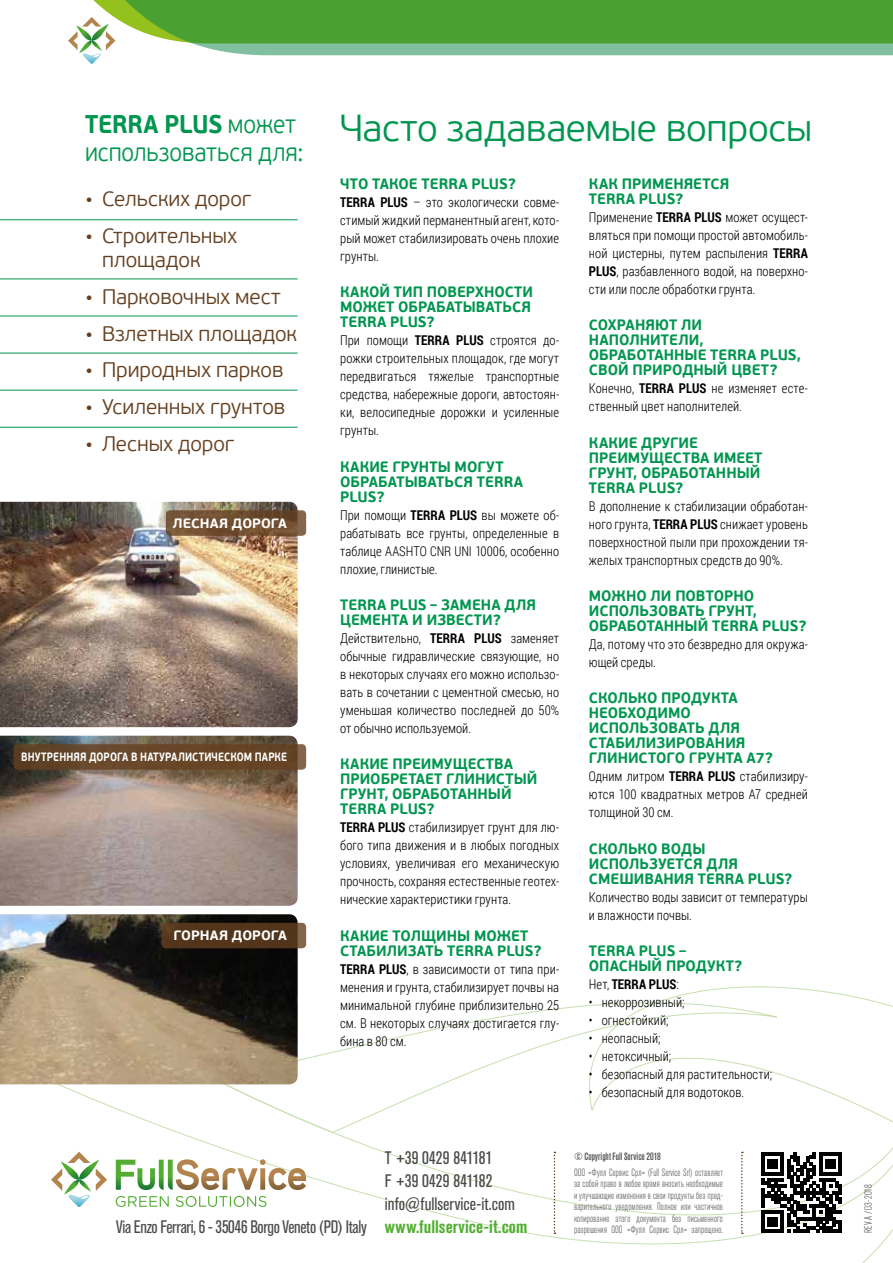
<style>
.page{position:relative;width:893px;height:1263px;background:#fff}
.page>*{position:absolute;margin:0;border:0;box-sizing:border-box;transform-origin:0 0}
.t1{font:300 37.5px "PF Beau Sans Pro";letter-spacing:-.005em;color:#00964f}
.t2{font:300 25.5px "PF Beau Sans Pro";color:#00964f;scale:.9 1}
.t3{font:300 21px/24px "PF Beau Sans Pro";color:#654020}
.t4{font:condensed 18px "Akzidenz Grotesk BQ";letter-spacing:-.01em;color:#4a4a49}
.t5{font:700 15px/15px "PF Beau Sans Pro";color:#00964f;scale:.95 1}
.t6{font:300 13.5px/18px "Roboto Condensed";letter-spacing:.005em;color:#000;text-align:justify;scale:.95 1}
.t7{font:700 13.5px "PF Beau Sans Pro";letter-spacing:.005em;color:#fff}
.t8{font:700 13.5px "Roboto Condensed";color:#000;scale:.95 1}
.t9{font:700 12px "PF Beau Sans Pro";letter-spacing:.01em;color:#fff;scale:.8 1}
.t10{font:300 condensed 10.5px/11.6px "Akzidenz Grotesk Pro";letter-spacing:.01em;color:#4a4a49;text-align:justify;scale:.9 1}
.t11{font:500 condensed 10.5px "Akzidenz Grotesk BQ";letter-spacing:.005em;color:#4a4a49}
.t12{font:300 condensed 10.5px "Akzidenz Grotesk BQ";letter-spacing:.02em;color:#4a4a49}
.s1{font-weight:700}
.s2{font-weight:300}
.s3{font-weight:700;color:#52ae32}
</style>
<div class="page">
<svg style="left:0;top:1029px;width:893px;height:234px"></svg>
<svg style="left:561px;top:986px;width:332px;height:162px"></svg>
<svg style="left:68px;top:0;width:825px;height:64px"></svg>
<svg style="left:761px;top:1152px;width:81px;height:81px"></svg>
<svg style="left:554px;top:1152px;width:1px;height:82px"></svg>
<svg style="left:741px;top:1152px;width:2px;height:82px"></svg>
<svg style="left:116px;top:1196px;width:151px;height:11px"></svg>
<svg style="left:51px;top:1152px;width:56px;height:55px"></svg>
<svg style="left:116px;top:1159px;width:190px;height:31px"></svg>
<img style="left:0;top:502px;width:298px;height:225px">
<img style="left:0;top:736px;width:298px;height:170px">
<img style="left:0;top:914px;width:298px;height:170px">
<hr style="left:0;top:219px;width:298px;height:1px;background:#00964f">
<hr style="left:0;top:279px;width:298px;height:1px;background:#00964f">
<hr style="left:0;top:316px;width:298px;height:1px;background:#00964f">
<hr style="left:0;top:353px;width:298px;height:1px;background:#00964f">
<hr style="left:0;top:390px;width:298px;height:1px;background:#00964f">
<hr style="left:0;top:427px;width:298px;height:1px;background:#00964f">
<svg style="left:166px;top:510px;width:140px;height:26px;background:#735234"></svg>
<svg style="left:162px;top:923px;width:144px;height:25px;background:#55381d"></svg>
<div style="left:14px;top:744px;width:292px;height:26px;background:linear-gradient(to right,#604328,#6b492a);border-radius:4px"></div>
<h1 class="t1" style="left:85px;top:107px;width:729px"><sup>TERRA</sup> <sup>PLUS</sup> <sup>может</sup> Часто задаваемые вопросы</h1>
<h2 class="t2" style="left:85px;top:138px;width:244px">использоваться для:</h2>
<h3 class="t3" style="left:85px;top:188px;width:168px">• Сельских дорог</h3>
<h3 class="t3" style="left:102px;top:224px;width:136px;text-indent:-17px">• Строительных площадок</h3>
<h3 class="t3" style="left:85px;top:285px;width:197px">• Парковочных мест</h3>
<h3 class="t3" style="left:85px;top:322px;width:213px">• Взлетных площадок</h3>
<h3 class="t3" style="left:85px;top:359px;width:200px">• Природных парков</h3>
<h3 class="t3" style="left:85px;top:395px;width:202px">• Усиленных грунтов</h3>
<h3 class="t3" style="left:85px;top:432px;width:151px">• Лесных дорог</h3>
<p class="t5" style="left:340px;top:177px;width:186px">ЧТО ТАКОЕ TERRA PLUS?</p>
<p class="t6" style="left:340px;top:193px;width:232px"><span class="s1">TERRA PLUS</span> – это экологически совме&shy;стимый жидкий перманентный агент, кото&shy;рый может стабилизировать очень плохие грунты.</p>
<p class="t5" style="left:340px;top:285px;width:205px">КАКОЙ ТИП ПОВЕРХНОСТИ<br>МОЖЕТ ОБРАБАТЫВАТЬСЯ<br>TERRA PLUS?</p>
<p class="t6" style="left:340px;top:331px;width:232px">При помощи <span class="s1">TERRA PLUS</span> строятся до&shy;рожки строительных площадок, где могут передвигаться тяжелые транспортные средства, набережные дороги, автостоян&shy;ки, велосипедные дорожки и усиленные грунты.</p>
<p class="t5" style="left:340px;top:459px;width:194px">КАКИЕ ГРУНТЫ МОГУТ<br>ОБРАБАТЫВАТЬСЯ TERRA<br>PLUS?</p>
<p class="t6" style="left:340px;top:505px;width:232px">При помощи <span class="s1">TERRA PLUS</span> вы можете об&shy;рабатывать все грунты, определенные в таблице AASHTO CNR UNI 10006, особенно плохие, глинистые.</p>
<p class="t5" style="left:340px;top:597px;width:208px">TERRA PLUS – ЗАМЕНА ДЛЯ<br>ЦЕМЕНТА И ИЗВЕСТИ?</p>
<p class="t6" style="left:340px;top:629px;width:232px">Действительно, <span class="s1">TERRA PLUS</span> заменяет обычные гидравлические связующие, но в некоторых случаях его можно использо&shy;вать в сочетании с цементной смесью, но уменьшая количество последней до 50% от обычно используемой.</p>
<p class="t5" style="left:340px;top:757px;width:209px">КАКИЕ ПРЕИМУЩЕСТВА<br>ПРИОБРЕТАЕТ ГЛИНИСТЫЙ<br>ГРУНТ, ОБРАБОТАННЫЙ<br>TERRA PLUS?</p>
<p class="t6" style="left:340px;top:818px;width:232px"><span class="s1">TERRA PLUS</span> стабилизирует грунт для лю&shy;бого типа движения и в любых погодных условиях, увеличивая его механическую прочность, сохраняя естественные геотех&shy;нические характеристики грунта.</p>
<p class="t5" style="left:340px;top:928px;width:213px">КАКИЕ ТОЛЩИНЫ МОЖЕТ<br>СТАБИЛИЗАТЬ TERRA PLUS?</p>
<p class="t6" style="left:340px;top:959px;width:232px"><span class="s1">TERRA PLUS</span>, в зависимости от типа при&shy;менения и грунта, стабилизирует почвы на минимальной глубине приблизительно 25 см. В некоторых случаях достигается глу&shy;бина в 80 см.</p>
<p class="t5" style="left:589px;top:177px;width:149px">КАК ПРИМЕНЯЕТСЯ<br>TERRA PLUS?</p>
<p class="t6" style="left:589px;top:208px;width:232px">Применение <span class="s1">TERRA PLUS</span> может осущест&shy;вляться при помощи простой автомобиль&shy;ной цистерны, путем распыления <span class="s1">TERRA PLUS</span>, разбавленного водой, на поверхно&shy;сти или после обработки грунта.</p>
<p class="t5" style="left:589px;top:318px;width:224px">СОХРАНЯЮТ ЛИ<br>НАПОЛНИТЕЛИ,<br>ОБРАБОТАННЫЕ TERRA PLUS,<br>СВОЙ ПРИРОДНЫЙ ЦВЕТ?</p>
<p class="t6" style="left:589px;top:379px;width:232px">Конечно, <span class="s1">TERRA PLUS</span> не изменяет есте&shy;ственный цвет наполнителей.</p>
<p class="t5" style="left:589px;top:435px;width:184px">КАКИЕ ДРУГИЕ<br>ПРЕИМУЩЕСТВА ИМЕЕТ<br>ГРУНТ, ОБРАБОТАННЫЙ<br>TERRA PLUS?</p>
<p class="t6" style="left:589px;top:496px;width:232px">В дополнение к стабилизации обработан&shy;ного грунта, <span class="s1">TERRA PLUS</span> снижает уровень поверхностной пыли при прохождении тя&shy;желых транспортных средств до 90%.</p>
<p class="t5" style="left:589px;top:588px;width:231px">МОЖНО ЛИ ПОВТОРНО<br>ИСПОЛЬЗОВАТЬ ГРУНТ,<br>ОБРАБОТАННЫЙ TERRA PLUS?</p>
<p class="t6" style="left:589px;top:635px;width:232px">Да, потому что это безвредно для окружа&shy;ющей среды.</p>
<p class="t5" style="left:589px;top:691px;width:195px">СКОЛЬКО ПРОДУКТА<br>НЕОБХОДИМО<br>ИСПОЛЬЗОВАТЬ ДЛЯ<br>СТАБИЛИЗИРОВАНИЯ<br>ГЛИНИСТОГО ГРУНТА А7?</p>
<p class="t6" style="left:589px;top:767px;width:232px">Одним литром <span class="s1">TERRA PLUS</span> стабилизиру&shy;ются 100 квадратных метров A7 средней толщиной 30 см.</p>
<p class="t5" style="left:589px;top:841px;width:216px">СКОЛЬКО ВОДЫ<br>ИСПОЛЬЗУЕТСЯ ДЛЯ<br>СМЕШИВАНИЯ TERRA PLUS?</p>
<p class="t6" style="left:589px;top:887px;width:232px">Количество воды зависит от температуры и влажности почвы.</p>
<p class="t5" style="left:589px;top:943px;width:163px">TERRA PLUS –<br>ОПАСНЫЙ ПРОДУКТ?</p>
<p class="t8" style="left:589px;top:974px;width:96px"><span class="s2">Нет,</span> TERRA PLUS<span class="s2">:</span></p>
<p class="t6" style="left:589px;top:992px;width:102px">• некоррозивный;</p>
<p class="t6" style="left:589px;top:1010px;width:85px">• огнестойкий;</p>
<p class="t6" style="left:589px;top:1028px;width:77px">• неопасный;</p>
<p class="t6" style="left:589px;top:1046px;width:88px">• нетоксичный;</p>
<p class="t6" style="left:589px;top:1064px;width:194px">• безопасный для растительности;</p>
<p class="t6" style="left:589px;top:1082px;width:165px">• безопасный для водотоков.</p>
<p class="t7" style="left:173px;top:515px;width:116px">ЛЕСНАЯ ДОРОГА</p>
<p class="t9" style="left:21px;top:749px;width:334px">ВНУТРЕННЯЯ ДОРОГА В НАТУРАЛИСТИЧЕСКОМ ПАРКЕ</p>
<p class="t7" style="left:173px;top:927px;width:115px">ГОРНАЯ ДОРОГА</p>
<h3 class="t4" style="left:385px;top:1148px;width:109px">T +39 0429 841181</h3>
<h3 class="t4" style="left:385px;top:1171px;width:109px">F +39 0429 841182</h3>
<h3 class="t4" style="left:385px;top:1194px;width:132px">info@fullservice-it.com</h3>
<h3 class="t4" style="left:116px;top:1217px;width:413px">Via Enzo Ferrari, 6 - 35046 Borgo Veneto (PD) Italy <span class="s3">www.fullservice-it.com</span></h3>
<p class="t11" style="left:574px;top:1150px;width:88px">© Copyright Full Service 2018</p>
<p class="t10" style="left:574px;top:1166px;width:167px">ООО «Фулл Сервис Срл» (Full Service Srl) оставляет за собой право в любое время вносить необходимые и улучшающие изменения в свои продукты без пред&shy;варительного уведомления. Полное или частичное копирование этого документа без письменного разрешения ООО «Фулл Сервис Срл» запрещено.</p>
<p class="t12" style="left:862px;top:1233px;width:50px;rotate:-90deg">REV A / 03-2018</p>
</div>
